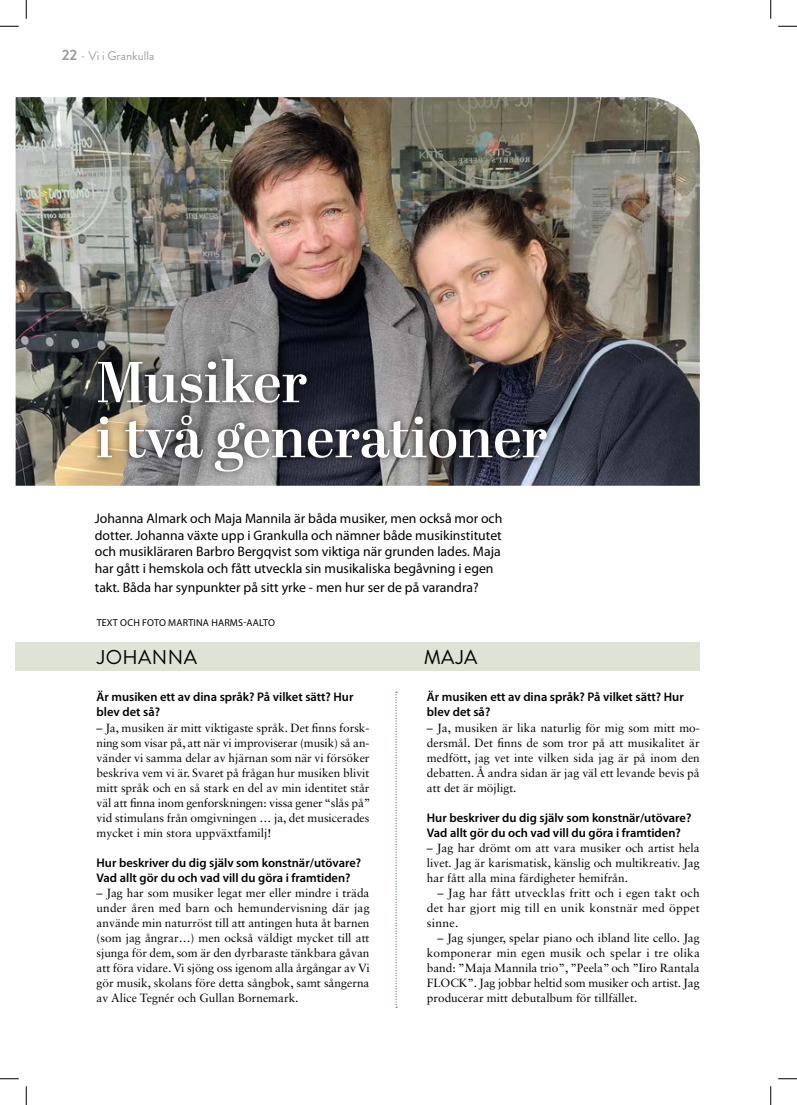
<style>
.page{position:relative;width:797px;height:1105px;background:#fff}
.page>*{position:absolute;margin:0;border:0;box-sizing:border-box;transform-origin:0 0}
.t1{font:600 57.5px/55px "Abril Display";color:#fff}
.t2{font:20px "Brandon Grotesque";letter-spacing:.02em;color:#000}
.t3{font:13.75px/16.5px "Myriad Pro";color:#000}
.t4{font:600 12.5px/15px "Myriad Pro";color:#000}
.t5{font:12.5px "Brandon Grotesque";color:#9d9d9c}
.t6{font:11.88px/15px "Sabon LT Std";color:#000;text-align:justify}
.t7{font:10px "Myriad Pro";letter-spacing:.02em;color:#000}
.s1{font-weight:700;font-size:15px}
</style>
<div class="page">
<img style="left:16px;top:97px;width:683px;height:389px">
<svg style="left:395px;top:692px;width:2px;height:316px"></svg>
<div style="left:16px;top:642px;width:683px;height:29px;background:#dfe3d5"></div>
<div style="left:90px;top:351px;width:464px;height:129px;background:#000;opacity:.75"></div>
<svg style="left:0;top:25px;width:19px;height:2px"></svg>
<svg style="left:778px;top:25px;width:19px;height:2px"></svg>
<svg style="left:0;top:1078px;width:19px;height:1px"></svg>
<svg style="left:778px;top:1078px;width:19px;height:1px"></svg>
<svg style="left:25px;top:0;width:2px;height:19px"></svg>
<svg style="left:25px;top:1086px;width:2px;height:19px"></svg>
<svg style="left:770px;top:0;width:1px;height:19px"></svg>
<svg style="left:770px;top:1086px;width:1px;height:19px"></svg>
<p class="t5" style="left:62px;top:47px;width:94px"><span class="s1">22</span> - Vi i Grankulla</p>
<h1 class="t1" style="left:96px;top:358px;width:453px">Musiker<br>i två generationer</h1>
<p class="t3" style="left:95px;top:510px;width:409px">Johanna Almark och Maja Mannila är båda musiker, men också mor och dotter. Johanna växte upp i Grankulla och nämner både musikinstitutet och musikläraren Barbro Bergqvist som viktiga när grunden lades. Maja har gått i hemskola och fått utveckla sin musikaliska begåvning i egen</p>
<p class="t3" style="left:95px;top:579px;width:385px">takt. Båda har synpunkter på sitt yrke - men hur ser de på varandra?</p>
<p class="t7" style="left:97px;top:616px;width:180px">TEXT OCH FOTO MARTINA HARMS-AALTO</p>
<h2 class="t2" style="left:97px;top:643px;width:101px">JOHANNA</h2>
<h2 class="t2" style="left:423px;top:643px;width:55px">MAJA</h2>
<p class="t4" style="left:97px;top:689px;width:258px">Är musiken ett av dina språk? På vilket sätt? Hur blev det så?</p>
<p class="t6" style="left:97px;top:720px;width:275px">– Ja, musiken är mitt viktigaste språk. Det finns forsk&shy;ning som visar på, att när vi improviserar (musik) så an&shy;vänder vi samma delar av hjärnan som när vi försöker beskriva vem vi är. Svaret på frågan hur musiken blivit mitt språk och en så stark en del av min identitet står väl att finna inom genforskningen: vissa gener “slås på” vid stimulans från omgivningen … ja, det musicerades mycket i min stora uppväxtfamilj!</p>
<p class="t4" style="left:97px;top:854px;width:266px">Hur beskriver du dig själv som konstnär/utövare?<br>Vad allt gör du och vad vill du göra i framtiden?</p>
<p class="t6" style="left:97px;top:885px;width:274px">– Jag har som musiker legat mer eller mindre i träda under åren med barn och hemundervisning där jag använde min naturröst till att antingen huta åt barnen (som jag ångrar…) men också väldigt mycket till att sjunga för dem, som är den dyrbaraste tänkbara gåvan att föra vidare. Vi sjöng oss igenom alla årgångar av Vi gör musik, skolans före detta sångbok, samt sångerna av Alice Tegnér och Gullan Bornemark.</p>
<p class="t4" style="left:427px;top:689px;width:258px">Är musiken ett av dina språk? På vilket sätt? Hur blev det så?</p>
<p class="t6" style="left:427px;top:720px;width:274px">– Ja, musiken är lika naturlig för mig som mitt mo&shy;dersmål. Det finns de som tror på att musikalitet är medfött, jag vet inte vilken sida jag är på inom den debatten. Å andra sidan är jag väl ett levande bevis på att det är möjligt.</p>
<p class="t4" style="left:427px;top:809px;width:266px">Hur beskriver du dig själv som konstnär/utövare?<br>Vad allt gör du och vad vill du göra i framtiden?</p>
<p class="t6" style="left:427px;top:840px;width:274px">– Jag har drömt om att vara musiker och artist hela livet. Jag är karismatisk, känslig och multikreativ. Jag har fått alla mina färdigheter hemifrån.</p>
<p class="t6" style="left:427px;top:885px;width:274px;text-indent:11px">– Jag har fått utvecklas fritt och i egen takt och det har gjort mig till en unik konstnär med öppet sinne.</p>
<p class="t6" style="left:427px;top:930px;width:274px;text-indent:11px">– Jag sjunger, spelar piano och ibland lite cello. Jag komponerar min egen musik och spelar i tre olika band: ”Maja Mannila trio”, ”Peela” och ”Iiro Rantala FLOCK”. Jag jobbar heltid som musiker och artist. Jag producerar mitt debutalbum för tillfället.</p>
</div>
